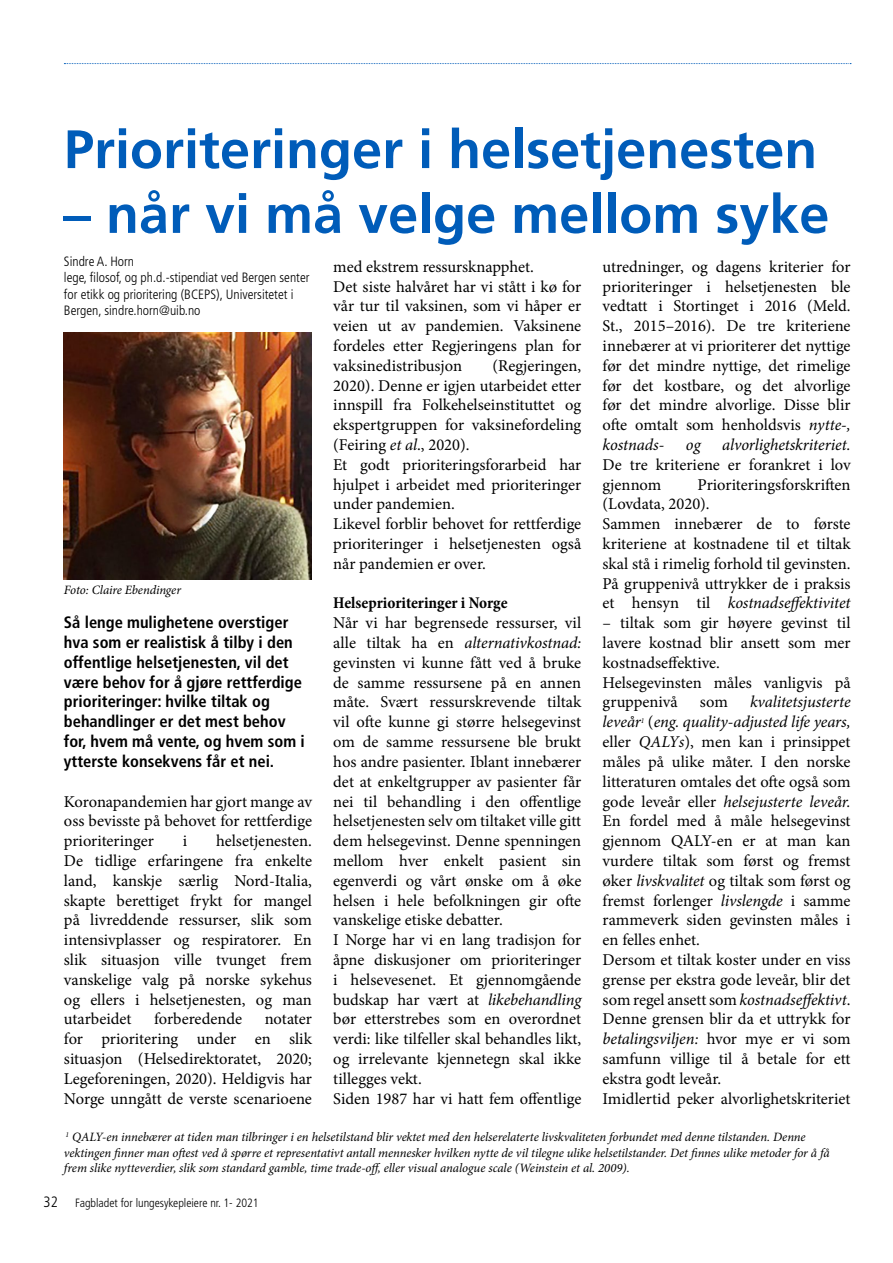
<style>
.page{position:relative;width:893px;height:1263px;background:#fff}
.page>*{position:absolute;margin:0;border:0;box-sizing:border-box;transform-origin:0 0}
.t1{font:700 54px "Frutiger LT Std";color:#005cb9}
.t2{font:16.5px/19.8px "Minion Pro";color:#000}
.t3{font:700 condensed 16.5px/19.8px "Frutiger LT Std";color:#000}
.t4{font:700 condensed 16.5px "Minion Pro";letter-spacing:-.005em;color:#000}
.t5{font:italic 16.5px "Minion Pro";letter-spacing:-.005em;color:#000}
.t6{font:300 condensed 15px "Frutiger LT Std";color:#000}
.t7{font:300 condensed 13.5px/16.2px "Frutiger LT Std";color:#000}
.t8{font:italic 12.75px/15.3px "Minion Pro";letter-spacing:-.005em;color:#000}
.t9{font:300 condensed 12px "Frutiger LT Std";color:#000}
.s1{font-style:italic}
</style>
<div class="page">
<svg style="left:64px;top:63px;width:787px;height:1px"></svg>
<img style="left:64px;top:333px;width:248px;height:246px">
<h1 class="t1" style="left:64px;top:118px;width:755px">Prioriteringer i helsetjenesten</h1>
<h1 class="t1" style="left:64px;top:182px;width:767px">– når vi må velge mellom syke</h1>
<p class="t7" style="left:64px;top:253px;width:247px">Sindre A. Horn<br>lege, filosof, og ph.d.-stipendiat ved Bergen senter for etikk og prioritering (BCEPS), Universitetet i Bergen, sindre.horn@uib.no</p>
<p class="t2" style="left:333px;top:257px;width:250px">med ekstrem ressursknapphet.<br>Det siste halvåret har vi stått i kø for vår tur til vaksinen, som vi håper er veien ut av pandemien. Vaksinene fordeles etter Regjeringens plan for vaksinedistribusjon</p>
<p class="t2" style="left:603px;top:257px;width:250px;text-align:justify">utredninger, og dagens kriterier for prioriteringer i helsetjenesten ble vedtatt i Stortinget i 2016 (Meld.<br>St., 2015–2016). De tre kriteriene innebærer at vi prioriterer det nyttige før det mindre nyttige, det rimelige før det kostbare, og det alvorlige før det mindre alvorlige. Disse blir ofte omtalt som henholdsvis <span class="s1">nytte-, kostnads-</span></p>
<p class="t2" style="left:333px;top:356px;width:250px;text-indent:159px">(Regjeringen,<br>2020). Denne er igjen utarbeidet etter innspill fra Folkehelseinstituttet og ekspertgruppen for vaksinefordeling (Feiring <span class="s1">et al</span>., 2020).<br>Et godt prioriteringsforarbeid har hjulpet i arbeidet med prioriteringer under pandemien.<br>Likevel forblir behovet for rettferdige prioriteringer i helsetjenesten også når pandemien er over.</p>
<p class="t4" style="left:333px;top:592px;width:176px">Helseprioriteringer i Norge</p>
<p class="t2" style="left:333px;top:613px;width:250px">Når vi har begrensede ressurser, vil alle tiltak ha en <span class="s1">alternativkostnad: </span>gevinsten vi kunne fått ved å bruke de samme ressursene på en annen måte. Svært ressurskrevende tiltak vil ofte kunne gi større helsegevinst om de samme ressursene ble brukt hos andre pasienter. Iblant innebærer det at enkeltgrupper av pasienter får nei til behandling i den offentlige helsetjenesten selv om tiltaket ville gitt dem helsegevinst. Denne spenningen mellom hver enkelt pasient sin egenverdi og vårt ønske om å øke helsen i hele befolkningen gir ofte vanskelige etiske debatter.<br>I Norge har vi en lang tradisjon for åpne diskusjoner om prioriteringer i helsevesenet. Et gjennomgående budskap har vært at <span class="s1">likebehandling </span>bør etterstrebes som en overordnet verdi: like tilfeller skal behandles likt, og irrelevante kjennetegn skal ikke tillegges vekt.<br>Siden 1987 har vi hatt fem offentlige</p>
<p class="t5" style="left:686px;top:433px;width:16px">og</p>
<p class="t5" style="left:722px;top:433px;width:130px">alvorlighetskriteriet.</p>
<p class="t2" style="left:603px;top:455px;width:250px">De tre kriteriene er forankret i lov gjennom</p>
<p class="t2" style="left:603px;top:475px;width:250px;text-indent:95px">Prioriteringsforskriften (Lovdata, 2020).<br>Sammen innebærer de to første kriteriene at kostnadene til et tiltak skal stå i rimelig forhold til gevinsten.<br>På gruppenivå uttrykker de i praksis et hensyn til <span class="s1">kostnadseffektivitet</span></p>
<p class="t2" style="left:603px;top:613px;width:250px">– tiltak som gir høyere gevinst til lavere kostnad blir ansett som mer kostnadseffektive.<br>Helsegevinsten måles vanligvis på gruppenivå</p>
<p class="t8" style="left:64px;top:582px;width:119px">Foto: Claire Ebendinger</p>
<p class="t3" style="left:64px;top:613px;width:242px">Så lenge mulighetene overstiger hva som er realistisk å tilby i den offentlige helsetjenesten, vil det være behov for å gjøre rettferdige prioriteringer: hvilke tiltak og behandlinger er det mest behov for, hvem må vente, og hvem som i ytterste konsekvens får et nei.</p>
<p class="t2" style="left:64px;top:791px;width:250px;text-align:justify">Koronapandemien har gjort mange av oss bevisste på behovet for rettferdige prioriteringer</p>
<p class="t2" style="left:603px;top:692px;width:250px;text-indent:148px"><span class="s1">kvalitetsjusterte leveår</span><sup>1</sup> (<span class="s1">eng. quality-adjusted life years, </span>eller <span class="s1">QALYs</span>), men kan i prinsippet måles på ulike måter. I den norske litteraturen omtales det ofte også som gode leveår eller <span class="s1">helsejusterte leveår.<br></span>En fordel med å måle helsegevinst gjennom QALY-en er at man kan vurdere tiltak som først og fremst øker <span class="s1">livskvalitet</span> og tiltak som først og fremst forlenger <span class="s1">livslengde</span> i samme rammeverk siden gevinsten måles i en felles enhet.<br>Dersom et tiltak koster under en viss grense per ekstra gode leveår, blir det som regel ansett som <span class="s1">kostnadseffektivt</span>.<br>Denne grensen blir da et uttrykk for <span class="s1">betalingsviljen:</span> hvor mye er vi som samfunn villige til å betale for ett ekstra godt leveår.<br>Imidlertid peker alvorlighetskriteriet</p>
<p class="t2" style="left:700px;top:692px;width:29px">som</p>
<p class="t2" style="left:64px;top:831px;width:250px;text-align:justify;text-indent:152px">helsetjenesten.<br>De tidlige erfaringene fra enkelte land, kanskje særlig Nord-Italia, skapte berettiget frykt for mangel på livreddende ressurser, slik som intensivplasser og respiratorer. En slik situasjon ville tvunget frem vanskelige valg på norske sykehus og ellers i helsetjenesten, og man utarbeidet</p>
<p class="t2" style="left:183px;top:831px;width:6px">i</p>
<p class="t2" style="left:154px;top:1009px;width:90px">forberedende</p>
<p class="t2" style="left:64px;top:1009px;width:250px;text-align:justify;text-indent:201px">notater for prioritering under en slik situasjon (Helsedirektoratet, 2020; Legeforeningen, 2020). Heldigvis har Norge unngått de verste scenarioene</p>
<p class="t8" style="left:64px;top:1129px;width:767px"><sup>1</sup> QALY-en innebærer at tiden man tilbringer i en helsetilstand blir vektet med den helserelaterte livskvaliteten forbundet med denne tilstanden. Denne vektingen finner man oftest ved å spørre et representativt antall mennesker hvilken nytte de vil tilegne ulike helsetilstander. Det finnes ulike metoder for å få frem slike nytteverdier, slik som standard gamble, time trade-off, eller visual analogue scale (Weinstein et al. 2009).</p>
<p class="t6" style="left:44px;top:1193px;width:16px">32</p>
<p class="t9" style="left:75px;top:1196px;width:185px">Fagbladet for lungesykepleiere nr. 1- 2021</p>
</div>
